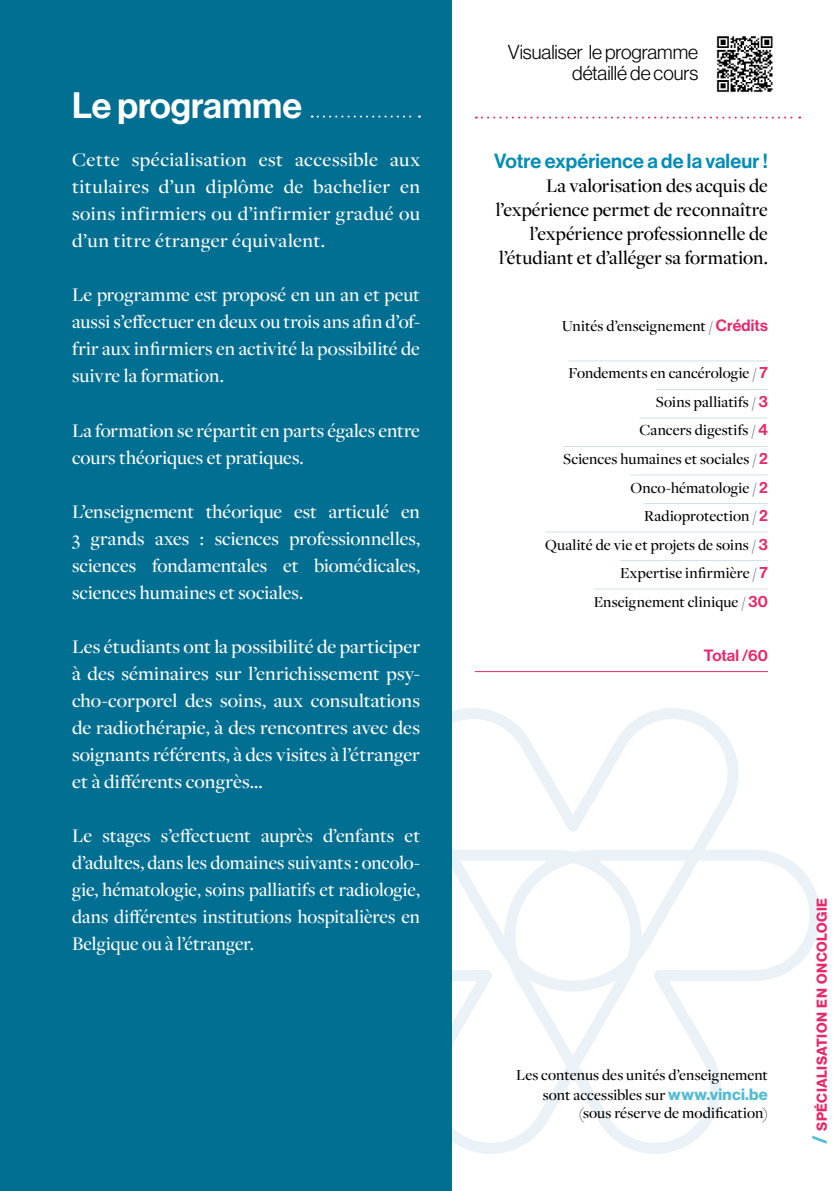
<style>
.page{position:relative;width:840px;height:1191px;background:#fff}
.page>*{position:absolute;margin:0;border:0;box-sizing:border-box;transform-origin:0 0}
.t1{font:36px "N Haas Grotesk DS Pro 65 Md";color:#fff}
.t2{font:500 20px/27px "Freight Disp Pro";letter-spacing:.005em;color:#fff;text-align:justify}
.t3{font:500 20px/24px "Freight Disp Pro";color:#000;text-align:right}
.t4{font:20px "N Haas Grotesk DS Pro 65 Md";letter-spacing:.005em;color:#038db3}
.t5{font:19.8px/21.2px "N Haas Grotesk DS Pro 45 Lt";letter-spacing:-.005em;color:#000;text-align:right}
.t6{font:500 16px/28.6px "Freight Disp Pro";letter-spacing:.01em;color:#000;text-align:right}
.t7{font:16px "N Haas Grotesk DS Pro 65 Md";letter-spacing:.01em;color:#e7286d}
.t8{font:14px "N Haas Grotesk DS Pro 75 Bd";letter-spacing:.035em;color:#e7286d}
.s1{font-family:"N Haas Grotesk DS Pro 65 Md";font-weight:400;color:#e7286d}
.s2{font-family:"N Haas Grotesk DS Pro 75 Bd";font-weight:400;color:#52bbd5}
.s3{font-size:20px;color:#52bbd5}
</style>
<div class="page">
<svg style="left:451px;top:687px;width:370px;height:476px"></svg>
<div style="left:0;top:0;width:451px;height:1191px;background:#006f92"></div>
<svg style="left:311px;top:116px;width:109px;height:2px"></svg>
<hr style="left:568px;top:360px;width:199px;height:1px;background:#d2e1ed">
<hr style="left:655px;top:389px;width:112px;height:1px;background:#d2e1ed">
<hr style="left:639px;top:417px;width:128px;height:1px;background:#d2e1ed">
<hr style="left:562px;top:446px;width:205px;height:1px;background:#d2e1ed">
<hr style="left:630px;top:474px;width:137px;height:1px;background:#d2e1ed">
<hr style="left:643px;top:503px;width:124px;height:1px;background:#d2e1ed">
<hr style="left:544px;top:531px;width:223px;height:1px;background:#d2e1ed">
<hr style="left:620px;top:560px;width:147px;height:1px;background:#d2e1ed">
<hr style="left:593px;top:588px;width:174px;height:1px;background:#d2e1ed">
<hr style="left:474px;top:671px;width:293px;height:1px;background:#e7286d">
<img style="left:716px;top:36px;width:57px;height:56px">
<svg style="left:475px;top:117px;width:324px;height:2px"></svg>
<h1 class="t1" style="left:72px;top:84px;width:231px">Le programme</h1>
<p class="t2" style="left:72px;top:146px;width:349px">Cette spécialisation est accessible aux titulaires d’un diplôme de bachelier en soins infirmiers ou d’infirmier gradué ou d’un titre étranger équivalent.</p>
<p class="t2" style="left:72px;top:281px;width:349px">Le programme est proposé en un an et peut aussi s’effectuer en deux ou trois ans afin d’of&shy;frir aux infirmiers en activité la possibilité de suivre la formation.</p>
<p class="t2" style="left:72px;top:416px;width:349px">La formation se répartit en parts égales entre cours théoriques et pratiques.</p>
<p class="t2" style="left:72px;top:497px;width:349px">L’enseignement théorique est articulé en 3 grands axes : sciences professionnelles, sciences fondamentales et biomédicales, sciences humaines et sociales.</p>
<p class="t2" style="left:72px;top:632px;width:349px">Les étudiants ont la possibilité de participer à des séminaires sur l’enrichissement psy&shy;cho-corporel des soins, aux consultations de radiothérapie, à des rencontres avec des soignants référents, à des visites à l’étranger et à différents congrès...</p>
<p class="t2" style="left:72px;top:821px;width:349px">Le stages s’effectuent auprès d’enfants et d’adultes, dans les domaines suivants : oncolo&shy;gie, hématologie, soins palliatifs et radiologie, dans différentes institutions hospitalières en Belgique ou à l’étranger.</p>
<p class="t5" style="left:507px;top:42px;width:192px">Visualiser le programme détaillé de cours</p>
<p class="t4" style="left:494px;top:149px;width:275px">Votre expérience a de la valeur !</p>
<p class="t3" style="left:495px;top:173px;width:273px">La valorisation des acquis de l’expérience permet de reconnaître l’expérience professionnelle de l’étudiant et d’alléger sa formation.</p>
<p class="t6" style="left:561px;top:311px;width:207px">Unités d’enseignement / <span class="s1">Crédits</span></p>
<p class="t6" style="left:544px;top:358px;width:224px">Fondements en cancérologie / <span class="s1">7<br></span>Soins palliatifs / <span class="s1">3<br></span>Cancers digestifs / <span class="s1">4<br></span>Sciences humaines et sociales / <span class="s1">2<br></span>Onco-hématologie / <span class="s1">2<br></span>Radioprotection / <span class="s1">2<br></span>Qualité de vie et projets de soins / <span class="s1">3<br></span>Expertise infirmière / <span class="s1">7<br></span>Enseignement clinique / <span class="s1">30</span></p>
<p class="t7" style="left:703px;top:646px;width:66px">Total /60</p>
<p class="t6" style="left:516px;top:1064px;width:253px;line-height:20px">Les contenus des unités d’enseignement sont accessibles sur <span class="s2">www.vinci.be</span></p>
<p class="t6" style="left:578px;top:1098px;width:190px">(sous réserve de modification)</p>
<p class="t8" style="left:813px;top:1143px;width:247px;rotate:-90deg"><span class="s3">/</span> SPÉCIALISATION EN ONCOLOGIE</p>
</div>
